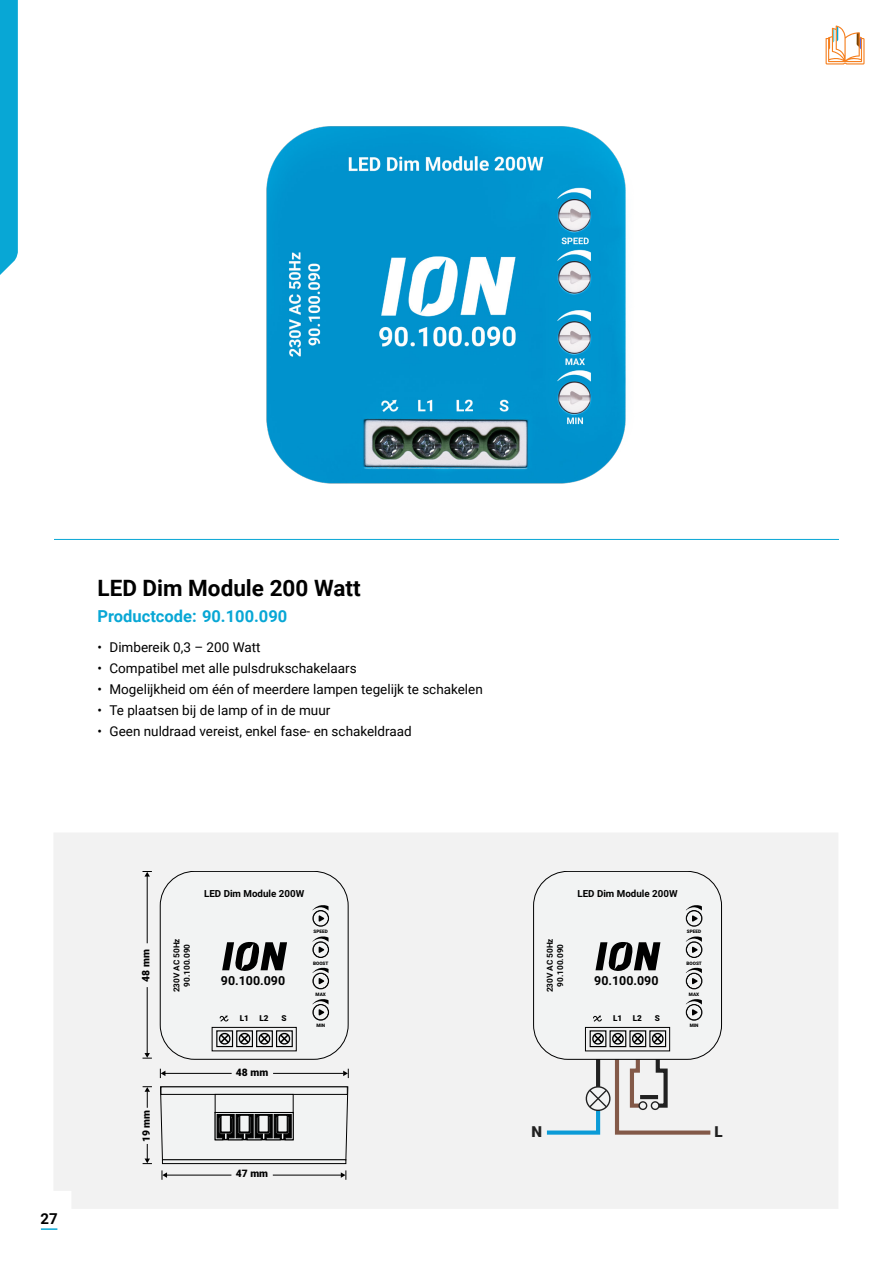
<style>
.page{position:relative;width:893px;height:1263px;background:#fff}
.page>*{position:absolute;margin:0;border:0;box-sizing:border-box;transform-origin:0 0}
.t1{font:700 22.5px "Roboto";color:#000}
.t2{font:700 16.5px "Roboto";color:#08a7d5}
.t3{font:900 15.15px "Roboto";color:#212121}
.t4{font:700 15px "Roboto";color:#000}
.t5{font:13.5px "Roboto";color:#000}
.t6{font:700 12.45px "Roboto";color:#000}
.t7{font:900 10.35px "Roboto";color:#000}
.t8{font:700 9.75px "Roboto";color:#000}
.t9{font:700 8.25px/10.4px "Roboto";color:#000;text-align:center}
.t10{font:900 8.25px "Roboto";color:#000}
.t11{font:900 8.1px "Roboto";color:#000}
.t12{font:900 4.65px "Roboto";color:#000}
</style>
<div class="page">
<svg style="left:41px;top:1228px;width:16px;height:2px"></svg>
<hr style="left:54px;top:539px;width:785px;height:1px;background:#08a7d5">
<div style="left:54px;top:833px;width:784px;height:376px;background:#f2f2f2"></div>
<svg style="left:533px;top:871px;width:189px;height:266px"></svg>
<svg style="left:160px;top:871px;width:189px;height:189px"></svg>
<hr style="left:147px;top:987px;width:1px;height:69px;background:#000">
<svg style="left:143px;top:871px;width:9px;height:5px"></svg>
<svg style="left:143px;top:1053px;width:9px;height:6px"></svg>
<hr style="left:147px;top:876px;width:1px;height:67px;background:#000">
<hr style="left:163px;top:1073px;width:69px;height:1px;background:#000">
<svg style="left:343px;top:1069px;width:6px;height:9px"></svg>
<svg style="left:160px;top:1069px;width:5px;height:9px"></svg>
<hr style="left:273px;top:1073px;width:71px;height:1px;background:#000">
<hr style="left:164px;top:1175px;width:67px;height:1px;background:#000">
<svg style="left:341px;top:1170px;width:6px;height:10px"></svg>
<svg style="left:162px;top:1170px;width:5px;height:10px"></svg>
<hr style="left:273px;top:1175px;width:69px;height:1px;background:#000">
<svg style="left:143px;top:1144px;width:9px;height:20px"></svg>
<svg style="left:143px;top:1086px;width:9px;height:22px"></svg>
<svg style="left:160px;top:1086px;width:189px;height:74px"></svg>
<svg style="left:162px;top:1159px;width:184px;height:5px"></svg>
<svg style="left:0;top:0;width:18px;height:275px;background:#11aad6"></svg>
<img style="left:266px;top:126px;width:360px;height:358px">
<svg style="left:826px;top:26px;width:38px;height:39px"></svg>
<h1 class="t1" style="left:98px;top:573px;width:265px">LED Dim Module 200 Watt</h1>
<p class="t2" style="left:98px;top:604px;width:191px">Productcode: 90.100.090</p>
<p class="t5" style="left:98px;top:637px;width:165px">• Dimbereik 0,3 – 200 Watt</p>
<p class="t5" style="left:98px;top:658px;width:261px">• Compatibel met alle pulsdrukschakelaars</p>
<p class="t5" style="left:98px;top:679px;width:387px">• Mogelijkheid om één of meerdere lampen tegelijk te schakelen</p>
<p class="t5" style="left:98px;top:700px;width:234px">• Te plaatsen bij de lamp of in de muur</p>
<p class="t5" style="left:98px;top:721px;width:316px">• Geen nuldraad vereist, enkel fase- en schakeldraad</p>
<p class="t4" style="left:41px;top:1208px;width:19px">27</p>
<p class="t7" style="left:139px;top:982px;width:34px;rotate:-90deg">48 mm</p>
<p class="t7" style="left:139px;top:1142px;width:34px;rotate:-90deg">19 mm</p>
<p class="t9" style="left:171px;top:992px;width:56px;rotate:-90deg">230V AC 50Hz<br>90.100.090</p>
<p class="t8" style="left:204px;top:886px;width:102px">LED Dim Module 200W</p>
<p class="t6" style="left:221px;top:972px;width:66px">90.100.090</p>
<p class="t11" style="left:240px;top:1013px;width:11px">L1</p>
<p class="t11" style="left:259px;top:1013px;width:11px">L2</p>
<p class="t11" style="left:281px;top:1013px;width:7px">S</p>
<p class="t12" style="left:314px;top:928px;width:16px">SPEED</p>
<p class="t12" style="left:313px;top:960px;width:17px">BOOST</p>
<p class="t12" style="left:316px;top:991px;width:12px">MAX</p>
<p class="t12" style="left:316px;top:1022px;width:10px">MIN</p>
<p class="t7" style="left:236px;top:1065px;width:34px">48 mm</p>
<p class="t7" style="left:236px;top:1166px;width:34px">47 mm</p>
<p class="t9" style="left:544px;top:992px;width:56px;rotate:-90deg">230V AC 50Hz<br>90.100.090</p>
<p class="t8" style="left:577px;top:886px;width:102px">LED Dim Module 200W</p>
<p class="t6" style="left:594px;top:972px;width:66px">90.100.090</p>
<p class="t10" style="left:613px;top:1013px;width:11px">L1</p>
<p class="t10" style="left:633px;top:1013px;width:11px">L2</p>
<p class="t10" style="left:655px;top:1013px;width:7px">S</p>
<p class="t12" style="left:687px;top:928px;width:16px">SPEED</p>
<p class="t12" style="left:686px;top:960px;width:17px">BOOST</p>
<p class="t12" style="left:689px;top:991px;width:12px">MAX</p>
<p class="t12" style="left:690px;top:1022px;width:10px">MIN</p>
<p class="t3" style="left:531px;top:1121px;width:12px">N</p>
<p class="t3" style="left:714px;top:1121px;width:10px">L</p>
</div>
